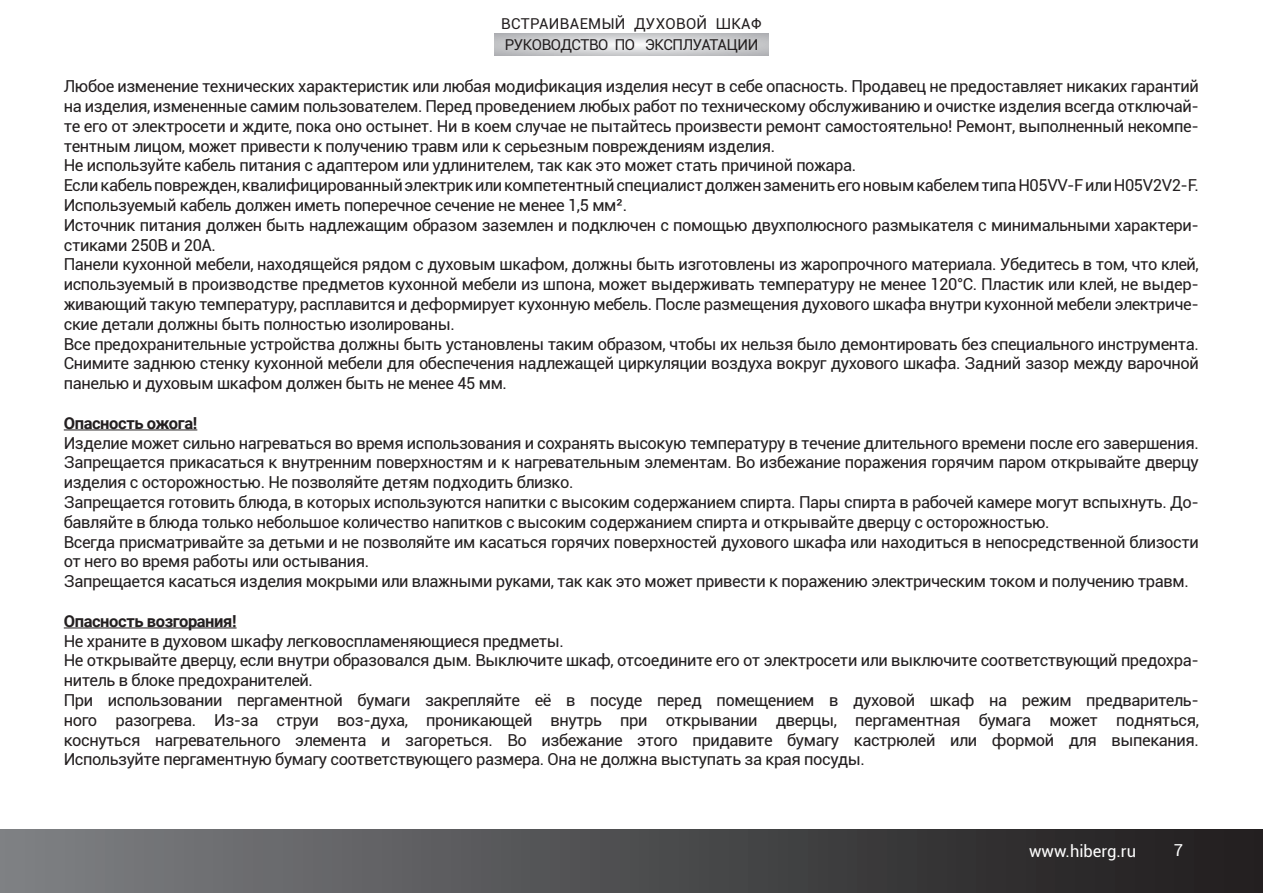
<style>
.page{position:relative;width:1263px;height:893px;background:#fff}
.page>*{position:absolute;margin:0;border:0;box-sizing:border-box;transform-origin:0 0}
.t1{font:16.5px/19.8px "Roboto";letter-spacing:-.025em;color:#231f20}
.t2{font:700 16.5px "Roboto";letter-spacing:-.025em;color:#231f20}
.t3{font:16.5px "Roboto";color:#fff}
.t4{font:15px "Roboto";letter-spacing:-.025em;color:#231f20}
.t5{font:15px "Roboto";letter-spacing:.025em;color:#231f20}
</style>
<div class="page">
<svg style="left:495px;top:33px;width:273px;height:22px;background:#cfd0d2"></svg>
<div style="left:0;top:829px;width:1263px;height:64px;background:linear-gradient(to right,#7e8184,#1e1b1c)"></div>
<hr style="left:64px;top:430px;width:133px;height:1px;background:#231f20">
<hr style="left:64px;top:628px;width:173px;height:1px;background:#231f20">
<p class="t5" style="left:501px;top:14px;width:262px">ВСТРАИВАЕМЫЙ ДУХОВОЙ ШКАФ</p>
<p class="t4" style="left:505px;top:34px;width:255px">РУКОВОДСТВО ПО ЭКСПЛУАТАЦИИ</p>
<p class="t1" style="left:64px;top:76px;width:1136px">Любое изменение технических характеристик или любая модификация изделия несут в себе опасность. Продавец не предоставляет никаких гарантий на изделия, измененные самим пользователем. Перед проведением любых работ по техническому обслуживанию и очистке изделия всегда отключай&shy;те его от электросети и ждите, пока оно остынет. Ни в коем случае не пытайтесь произвести ремонт самостоятельно! Ремонт, выполненный некомпе&shy;тентным лицом, может привести к получению травм или к серьезным повреждениям изделия.<br>Не используйте кабель питания с адаптером или удлинителем, так как это может стать причиной пожара.<br>Если кабель поврежден, квалифицированный электрик или компетентный специалист должен заменить его новым кабелем типа H05VV-F или H05V2V2-F.<br>Используемый кабель должен иметь поперечное сечение не менее 1,5 мм².<br>Источник питания должен быть надлежащим образом заземлен и подключен с помощью двухполюсного размыкателя с минимальными характери&shy;стиками 250В и 20А.<br>Панели кухонной мебели, находящейся рядом с духовым шкафом, должны быть изготовлены из жаропрочного материала. Убедитесь в том, что клей, используемый в производстве предметов кухонной мебели из шпона, может выдерживать температуру не менее 120°С. Пластик или клей, не выдер&shy;живающий такую температуру, расплавится и деформирует кухонную мебель. После размещения духового шкафа внутри кухонной мебели электриче&shy;ские детали должны быть полностью изолированы.<br>Все предохранительные устройства должны быть установлены таким образом, чтобы их нельзя было демонтировать без специального инструмента.<br>Снимите заднюю стенку кухонной мебели для обеспечения надлежащей циркуляции воздуха вокруг духового шкафа. Задний зазор между варочной панелью и духовым шкафом должен быть не менее 45 мм.</p>
<p class="t2" style="left:64px;top:411px;width:135px">Опасность ожога!</p>
<p class="t1" style="left:64px;top:432px;width:1136px">Изделие может сильно нагреваться во время использования и сохранять высокую температуру в течение длительного времени после его завершения.<br>Запрещается прикасаться к внутренним поверхностям и к нагревательным элементам. Во избежание поражения горячим паром открывайте дверцу изделия с осторожностью. Не позволяйте детям подходить близко.<br>Запрещается готовить блюда, в которых используются напитки с высоким содержанием спирта. Пары спирта в рабочей камере могут вспыхнуть. До&shy;бавляйте в блюда только небольшое количество напитков с высоким содержанием спирта и открывайте дверцу с осторожностью.<br>Всегда присматривайте за детьми и не позволяйте им касаться горячих поверхностей духового шкафа или находиться в непосредственной близости от него во время работы или остывания.<br>Запрещается касаться изделия мокрыми или влажными руками, так как это может привести к поражению электрическим током и получению травм.</p>
<p class="t2" style="left:64px;top:609px;width:174px">Опасность возгорания!</p>
<p class="t1" style="left:64px;top:630px;width:1137px">Не храните в духовом шкафу легковоспламеняющиеся предметы.<br>Не открывайте дверцу, если внутри образовался дым. Выключите шкаф, отсоедините его от электросети или выключите соответствующий предохра&shy;нитель в блоке предохранителей.<br>При использовании пергаментной бумаги закрепляйте её в посуде перед помещением в духовой шкаф на режим предваритель&shy;ного разогрева. Из-за струи воз-духа, проникающей внутрь при открывании дверцы, пергаментная бумага может подняться, коснуться нагревательного элемента и загореться. Во избежание этого придавите бумагу кастрюлей или формой для выпекания.<br>Используйте пергаментную бумагу соответствующего размера. Она не должна выступать за края посуды.</p>
<p class="t3" style="left:1029px;top:840px;width:108px">www.hiberg.ru</p>
<p class="t3" style="left:1174px;top:839px;width:11px">7</p>
</div>
